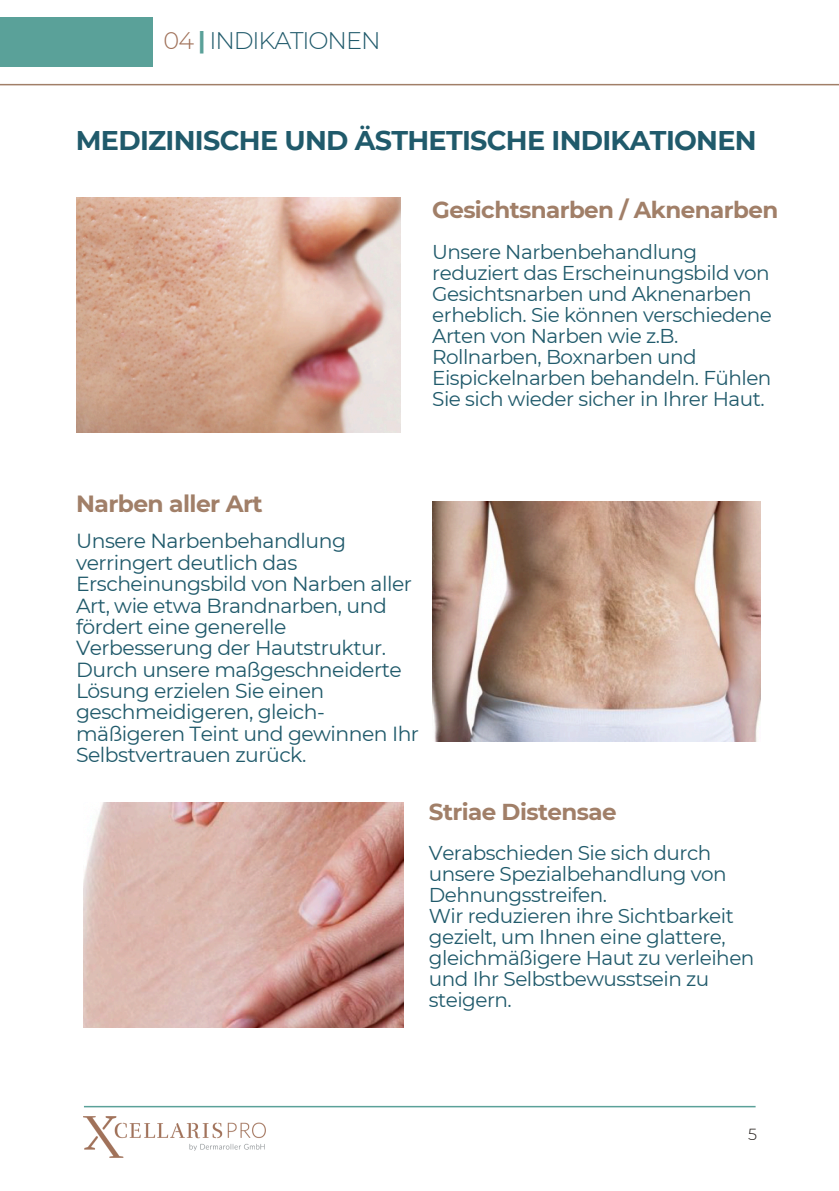
<style>
.page{position:relative;width:839px;height:1191px;background:#fff}
.page>*{position:absolute;margin:0;border:0;box-sizing:border-box;transform-origin:0 0}
.t1{font:700 27px "Montserrat";letter-spacing:-.025em;color:#205a6b}
.t2{font:300 24px "Montserrat";letter-spacing:-.045em;color:#205a6b}
.t3{font:700 23.4px "Montserrat";letter-spacing:-.025em;color:#a17f68}
.t4{font:700 23px "Montserrat";letter-spacing:-.025em;color:#a17f68}
.t5{font:20.4px/21.4px "Montserrat";letter-spacing:-.025em;color:#205a6b}
.t6{font:20px/21px "Montserrat";letter-spacing:-.025em;color:#205a6b}
.t7{font:300 16px "Montserrat";color:#1e1815}
.s1{color:#a07159}
.s2{font-weight:700;color:#5aa199}
</style>
<div class="page">
<hr style="left:0;top:84px;width:838px;height:1px;background:#a17f68">
<div style="left:0;top:17px;width:152px;height:50px;background:#5aa199"></div>
<img style="left:76px;top:197px;width:324px;height:236px">
<img style="left:432px;top:501px;width:328px;height:240px">
<img style="left:84px;top:802px;width:319px;height:225px">
<hr style="left:84px;top:1106px;width:671px;height:1px;background:#5aa199">
<img style="left:84px;top:1117px;width:181px;height:40px">
<h2 class="t2" style="left:164px;top:26px;width:218px"><span class="s1">04</span> <span class="s2">|</span> INDIKATIONEN</h2>
<p class="t1" style="left:76px;top:124px;width:682px">MEDIZINISCHE UND ÄSTHETISCHE INDIKATIONEN</p>
<p class="t4" style="left:432px;top:196px;width:347px">Gesichtsnarben / Aknenarben</p>
<h3 class="t6" style="left:432px;top:241px;width:341px">Unsere Narbenbehandlung reduziert das Erscheinungsbild von<br>Gesichtsnarben und Aknenarben erheblich. Sie können verschiedene<br>Arten von Narben wie z.B.<br>Rollnarben, Boxnarben und<br>Eispickelnarben behandeln. Fühlen<br>Sie sich wieder sicher in Ihrer Haut.</h3>
<h3 class="t3" style="left:76px;top:489px;width:188px">Narben aller Art</h3>
<p class="t5" style="left:76px;top:530px;width:344px">Unsere Narbenbehandlung verringert deutlich das<br>Erscheinungsbild von Narben aller<br>Art, wie etwa Brandnarben, und fördert eine generelle<br>Verbesserung der Hautstruktur.<br>Durch unsere maßgeschneiderte<br>Lösung erzielen Sie einen geschmeidigeren, gleich&shy;mäßigeren Teint und gewinnen Ihr<br>Selbstvertrauen zurück.</p>
<p class="t4" style="left:429px;top:797px;width:189px">Striae Distensae</p>
<h3 class="t6" style="left:429px;top:842px;width:284px">Verabschieden Sie sich durch</h3>
<p class="t6" style="left:429px;top:863px;width:299px">unsere Spezialbehandlung von<br>Dehnungsstreifen.</p>
<p class="t6" style="left:429px;top:905px;width:327px">Wir reduzieren ihre Sichtbarkeit gezielt, um Ihnen eine glattere, gleichmäßigere Haut zu verleihen und Ihr Selbstbewusstsein zu steigern.</p>
<p class="t7" style="left:748px;top:1125px;width:10px">5</p>
</div>
